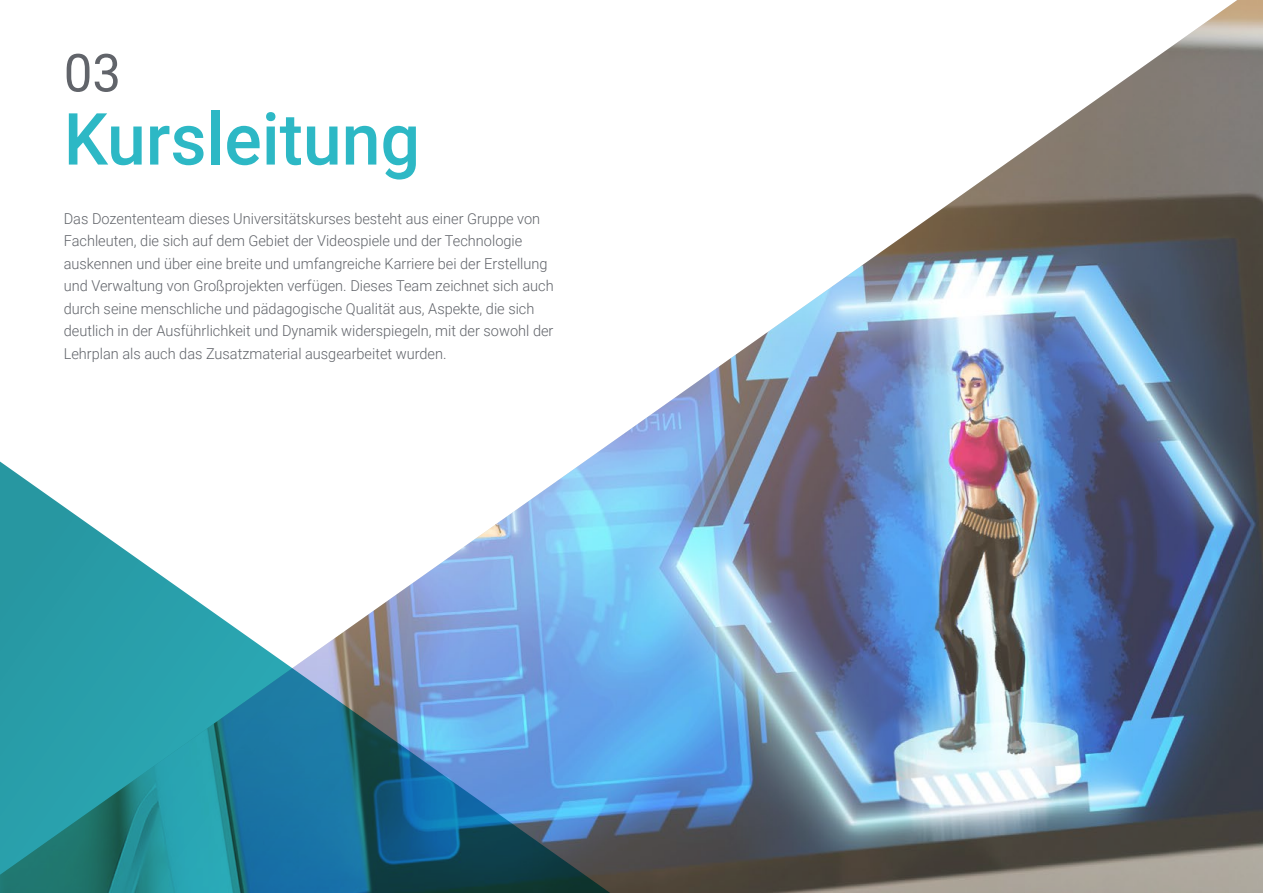
<style>
.page{position:relative;width:1263px;height:893px;background:#fff}
.page>*{position:absolute;margin:0;border:0;box-sizing:border-box;transform-origin:0 0}
.t1{font:500 72px "Roboto";color:#2db8c5}
.t2{font:52.5px "Roboto";color:#61646a}
.t3{font:300 15px/22.5px "Roboto";color:#61646a}
</style>
<div class="page">
<img style="left:607px;top:0;width:656px;height:893px">
<svg style="left:0;top:446px;width:640px;height:447px"></svg>
<h2 class="t2" style="left:64px;top:36px;width:59px">03</h2>
<h1 class="t1" style="left:64px;top:89px;width:358px">Kursleitung</h1>
<p class="t3" style="left:64px;top:207px;width:491px">Das Dozententeam dieses Universitätskurses besteht aus einer Gruppe von Fachleuten, die sich auf dem Gebiet der Videospiele und der Technologie auskennen und über eine breite und umfangreiche Karriere bei der Erstellung und Verwaltung von Großprojekten verfügen. Dieses Team zeichnet sich auch durch seine menschliche und pädagogische Qualität aus, Aspekte, die sich deutlich in der Ausführlichkeit und Dynamik widerspiegeln, mit der sowohl der Lehrplan als auch das Zusatzmaterial ausgearbeitet wurden.</p>
</div>
